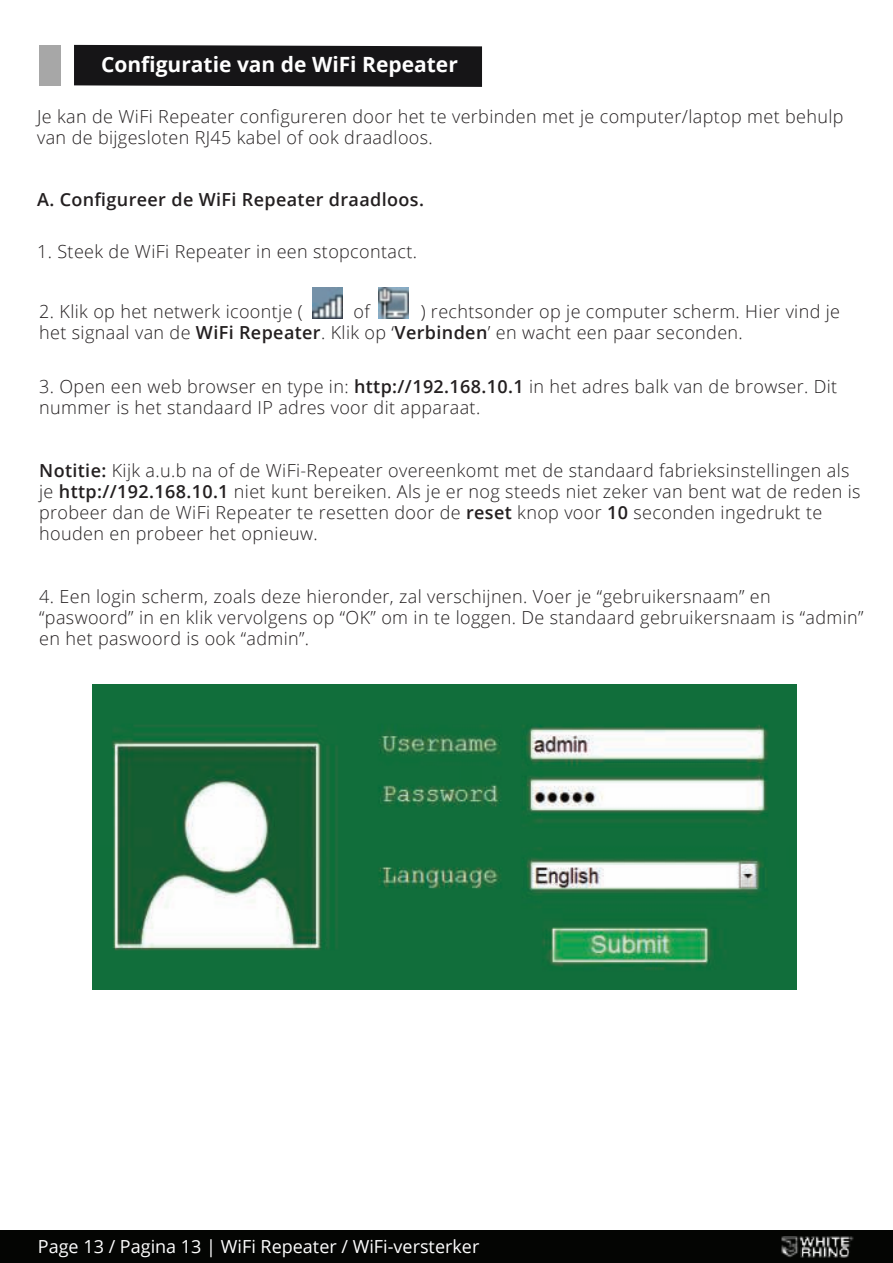
<style>
.page{position:relative;width:893px;height:1263px;background:#fff}
.page>*{position:absolute;margin:0;border:0;box-sizing:border-box;transform-origin:0 0}
.t1{font:700 21px "Open Sans";color:#fff}
.t2{font:300 18px/21px "Open Sans";letter-spacing:.02em;color:#231f20}
.t3{font:18px "Open Sans";color:#fff}
.t4{font:600 18px "Open Sans";letter-spacing:.02em;color:#231f20}
.s1{font-weight:600}
</style>
<div class="page">
<div style="left:0;top:1230px;width:893px;height:33px;background:#040503"></div>
<img style="left:781px;top:1236px;width:73px;height:22px">
<div style="left:39px;top:45px;width:22px;height:40px;background:#a7a7a7"></div>
<div style="left:74px;top:45px;width:408px;height:42px;background:#161517"></div>
<img style="left:378px;top:288px;width:30px;height:30px">
<img style="left:312px;top:288px;width:30px;height:30px">
<img style="left:93px;top:684px;width:703px;height:306px">
<p class="t1" style="left:101px;top:49px;width:358px">Configuratie van de WiFi Repeater</p>
<p class="t2" style="left:37px;top:106px;width:808px">Je kan de WiFi Repeater configureren door het te verbinden met je computer/laptop met behulp van de bijgesloten RJ45 kabel of ook draadloos.</p>
<p class="t4" style="left:37px;top:187px;width:388px">A. Configureer de WiFi Repeater draadloos.</p>
<p class="t2" style="left:37px;top:241px;width:381px">1. Steek de WiFi Repeater in een stopcontact.</p>
<p class="t2" style="left:39px;top:301px;width:265px">2. Klik op het netwerk icoontje (</p>
<p class="t2" style="left:354px;top:301px;width:18px">of</p>
<p class="t2" style="left:39px;top:301px;width:802px;text-indent:381px">) rechtsonder op je computer scherm. Hier vind je het signaal van de <span class="s1">WiFi Repeater</span>. Klik op ‘<span class="s1">Verbinden</span>’ en wacht een paar seconden.</p>
<p class="t2" style="left:39px;top:376px;width:799px">3. Open een web browser en type in: <span class="s1">http://192.168.10.1</span> in het adres balk van de browser. Dit nummer is het standaard IP adres voor dit apparaat.</p>
<p class="t2" style="left:39px;top:460px;width:823px"><span class="s1">Notitie:</span> Kijk a.u.b na of de WiFi-Repeater overeenkomt met de standaard fabrieksinstellingen als je <span class="s1">http://192.168.10.1</span> niet kunt bereiken. Als je er nog steeds niet zeker van bent wat de reden is probeer dan de WiFi Repeater te resetten door de <span class="s1">reset</span> knop voor <span class="s1">10</span> seconden ingedrukt te houden en probeer het opnieuw.</p>
<p class="t2" style="left:39px;top:586px;width:826px">4. Een login scherm, zoals deze hieronder, zal verschijnen. Voer je “gebruikersnaam” en “paswoord” in en klik vervolgens op “OK” om in te loggen. De standaard gebruikersnaam is “admin” en het paswoord is ook “admin”.</p>
<p class="t3" style="left:38px;top:1239px;width:443px">Page 13 / Pagina 13 | WiFi Repeater / WiFi-versterker</p>
</div>
